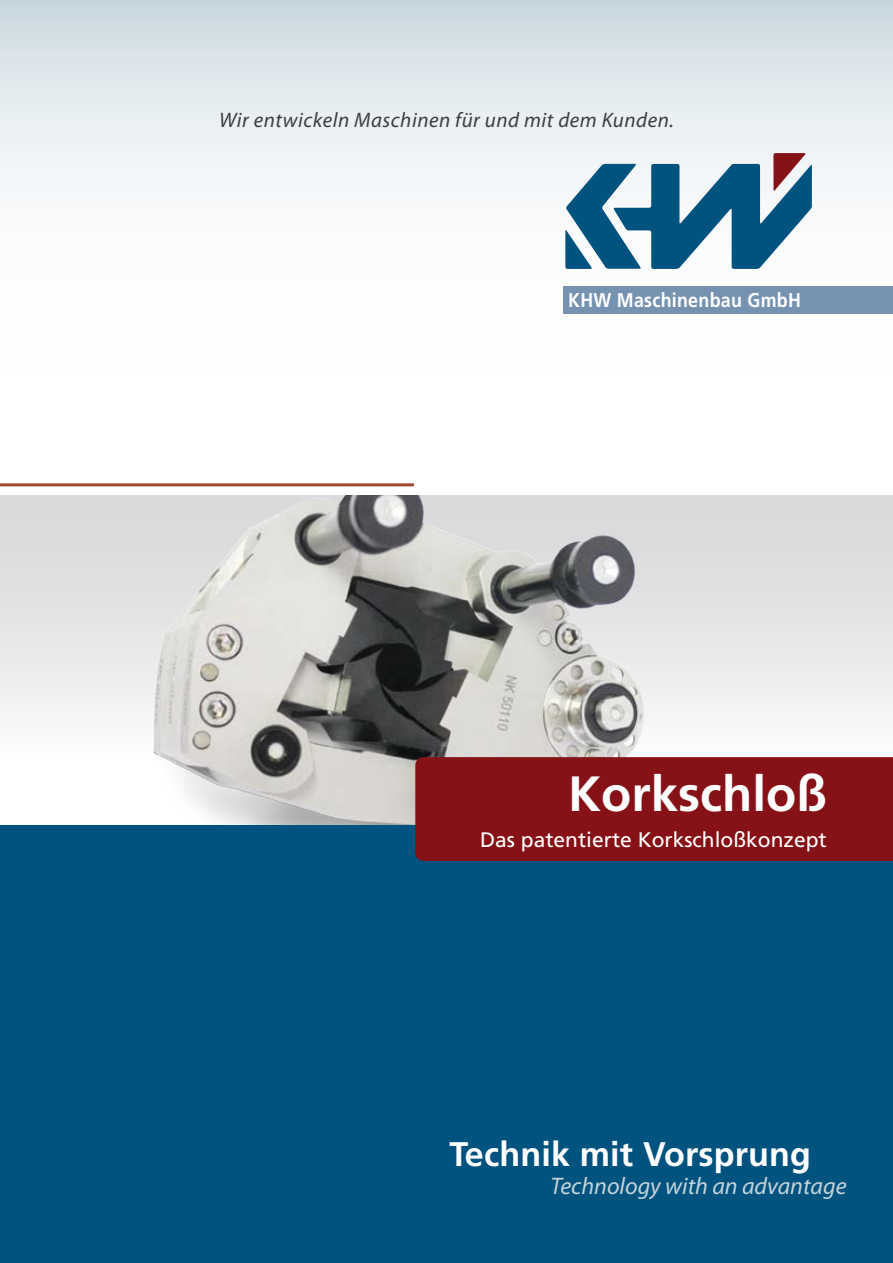
<style>
.page{position:relative;width:893px;height:1263px;background:#fff}
.page>*{position:absolute;margin:0;border:0;box-sizing:border-box;transform-origin:0 0}
.t1{font:700 49.5px "Frutiger";color:#fff}
.t2{font:700 34.05px "Frutiger";letter-spacing:.005em;color:#fff}
.t3{font:italic 24px "Myriad Pro";color:#c4d3db}
.t4{font:italic 21px "Myriad Pro";letter-spacing:.025em;color:#3e3e40}
.t5{font:21px "Frutiger";color:#fff}
.t6{font:700 19.8px "Frutiger";letter-spacing:.015em;color:#fff;scale:.9 1}
</style>
<div class="page">
<svg style="left:0;top:0;width:893px;height:487px"></svg>
<svg style="left:565px;top:153px;width:247px;height:116px"></svg>
<div style="left:0;top:825px;width:893px;height:438px;background:#00527f"></div>
<div style="left:0;top:495px;width:893px;height:330px;background:linear-gradient(to bottom,#d4d5d6,#fff)"></div>
<img style="left:94px;top:495px;width:633px;height:330px">
<div style="left:415px;top:757px;width:478px;height:104px;background:#861116"></div>
<div style="left:563px;top:287px;width:330px;height:27px;background:#7692b1"></div>
<hr style="left:0;top:483px;width:414px;height:3px;background:#a14631">
<p class="t4" style="left:219px;top:107px;width:456px">Wir entwickeln Maschinen für und mit dem Kunden.</p>
<p class="t6" style="left:568px;top:289px;width:260px">KHW Maschinenbau GmbH</p>
<h1 class="t1" style="left:568px;top:765px;width:260px">Korkschloß</h1>
<p class="t5" style="left:480px;top:828px;width:348px">Das patentierte Korkschloßkonzept</p>
<h2 class="t2" style="left:450px;top:1134px;width:363px">Technik mit Vorsprung</h2>
<p class="t3" style="left:550px;top:1171px;width:298px">Technology with an advantage</p>
</div>
